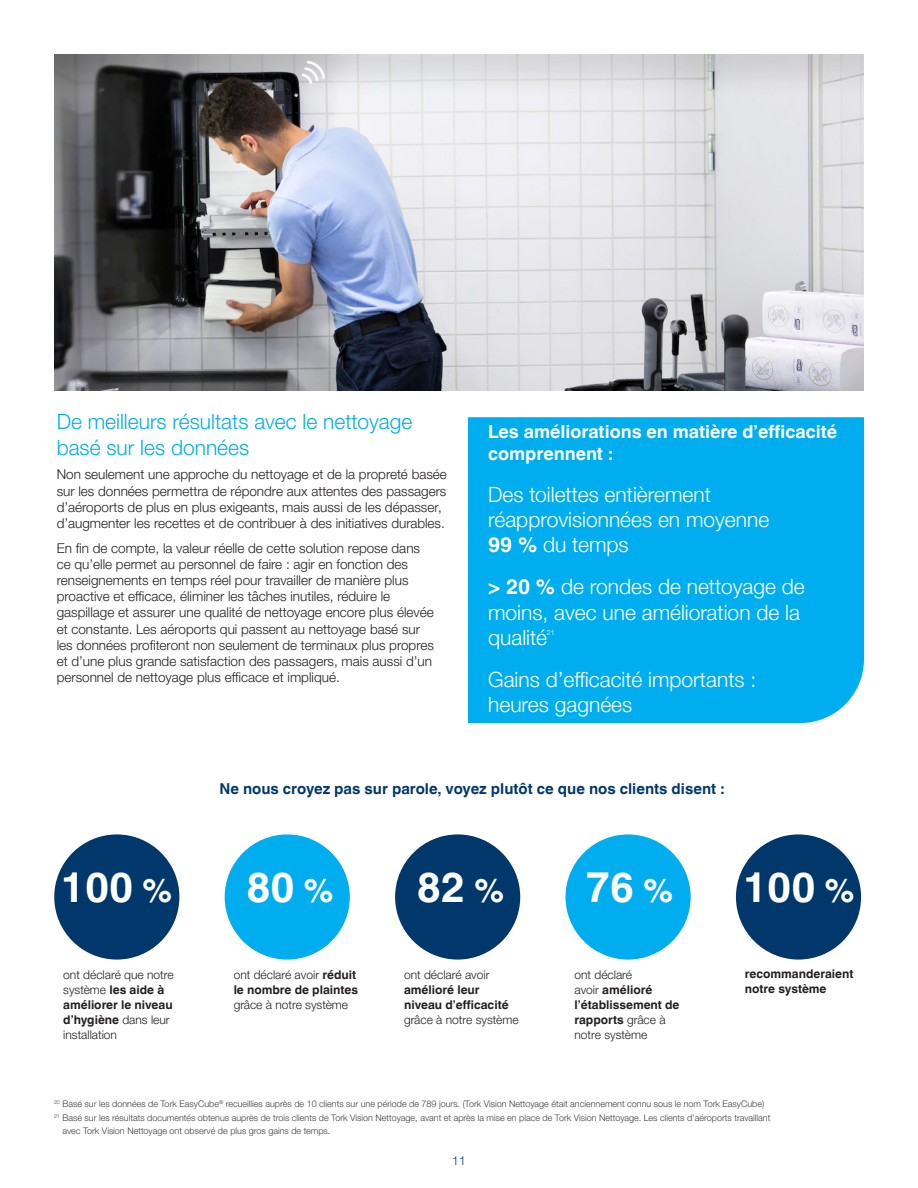
<style>
.page{position:relative;width:918px;height:1188px;background:#fff}
.page>*{position:absolute;margin:0;border:0;box-sizing:border-box;transform-origin:0 0}
.t1{font:700 42px "Helvetica World";color:#fff}
.t2{font:21px/25.2px "Helvetica Neue World 45 Lt";color:#fff}
.Heading_3{font:21px/25.2px "Helvetica Neue World 45 Lt";color:#00aeef}
.t3{font:700 18px/21.6px "Helvetica World";color:#fff}
.t4{font:700 15px "Helvetica World";color:#00386c}
.t5{font:13.5px/16.2px "Helvetica Neue World 45 Lt";color:#231f20}
.t6{font:12px/15px "Helvetica Neue World 45 Lt";color:#231f20}
.t7{font:700 12px/15px "Helvetica World";color:#231f20}
.t8{font:12px "Helvetica Neue World 45 Lt";color:#00386c}
.t9{font:9px/13.5px "Helvetica Neue World 45 Lt";color:#3e3e3f}
.t10{font:7.05px "Helvetica Neue World 45 Lt";color:#fff}
.s1{font-family:"Helvetica World";font-weight:700}
.s2{font-size:33px}
</style>
<div class="page">
<img style="left:54px;top:54px;width:810px;height:337px">
<div style="left:54px;top:834px;width:125px;height:126px;background:#00386c;border-radius:50%"></div>
<div style="left:225px;top:834px;width:125px;height:126px;background:#00aeef;border-radius:50%"></div>
<div style="left:395px;top:834px;width:125px;height:126px;background:#00386c;border-radius:50%"></div>
<div style="left:566px;top:834px;width:125px;height:126px;background:#00aeef;border-radius:50%"></div>
<div style="left:736px;top:834px;width:125px;height:126px;background:#00386c;border-radius:50%"></div>
<div style="left:468px;top:417px;width:396px;height:306px;background:#00aeef"></div>
<p class="Heading_3" style="left:57px;top:410px;width:357px">De meilleurs résultats avec le nettoyage basé sur les données</p>
<p class="t5" style="left:57px;top:467px;width:392px">Non seulement une approche du nettoyage et de la propreté basée sur les données permettra de répondre aux attentes des passagers d’aéroports de plus en plus exigeants, mais aussi de les dépasser, d’augmenter les recettes et de contribuer à des initiatives durables.</p>
<p class="t5" style="left:57px;top:540px;width:379px">En fin de compte, la valeur réelle de cette solution repose dans ce qu’elle permet au personnel de faire : agir en fonction des renseignements en temps réel pour travailler de manière plus proactive et efficace, éliminer les tâches inutiles, réduire le gaspillage et assurer une qualité de nettoyage encore plus élevée et constante. Les aéroports qui passent au nettoyage basé sur les données profiteront non seulement de terminaux plus propres et d’une plus grande satisfaction des passagers, mais aussi d’un personnel de nettoyage plus efficace et impliqué.</p>
<p class="t3" style="left:488px;top:421px;width:351px">Les améliorations en matière d’efficacité comprennent :</p>
<p class="t2" style="left:488px;top:482px;width:283px">Des toilettes entièrement réapprovisionnées en moyenne<br><span class="s1">99 %</span> du temps</p>
<p class="t2" style="left:488px;top:574px;width:318px"><span class="s1">&gt; 20 %</span> de rondes de nettoyage de moins, avec une amélioration de la qualité</p>
<p class="t10" style="left:547px;top:628px;width:9px">21</p>
<p class="t2" style="left:488px;top:667px;width:270px">Gains d’efficacité importants : heures gagnées</p>
<p class="t4" style="left:219px;top:780px;width:507px">Ne nous croyez pas sur parole, voyez plutôt ce que nos clients disent :</p>
<p class="t1" style="left:61px;top:863px;width:113px">100 <span class="s2">%</span></p>
<p class="t1" style="left:246px;top:863px;width:89px">80 <span class="s2">%</span></p>
<p class="t1" style="left:417px;top:863px;width:89px">82 <span class="s2">%</span></p>
<p class="t1" style="left:586px;top:863px;width:89px">76 <span class="s2">%</span></p>
<p class="t1" style="left:743px;top:863px;width:113px">100 <span class="s2">%</span></p>
<p class="t6" style="left:63px;top:967px;width:112px">ont déclaré que notre système <span class="s1">les aide à améliorer le niveau d’hygiène</span> dans leur installation</p>
<p class="t6" style="left:234px;top:967px;width:126px">ont déclaré avoir <span class="s1">réduit le nombre de plaintes </span>grâce à notre système</p>
<p class="t6" style="left:404px;top:967px;width:116px">ont déclaré avoir <span class="s1">amélioré leur niveau d’efficacité </span>grâce à notre système</p>
<p class="t6" style="left:575px;top:967px;width:106px">ont déclaré<br>avoir <span class="s1">amélioré l’établissement de rapports</span> grâce à notre système</p>
<p class="t7" style="left:745px;top:967px;width:110px">recommanderaient notre système</p>
<p class="t9" style="left:54px;top:1097px;width:712px"><sup>20</sup> Basé sur les données de Tork EasyCube<sup>®</sup> recueillies auprès de 10 clients sur une période de 789 jours. (Tork Vision Nettoyage était anciennement connu sous le nom Tork EasyCube)</p>
<p class="t9" style="left:62px;top:1111px;width:710px;text-indent:-8px"><sup>21</sup> Basé sur les résultats documentés obtenus auprès de trois clients de Tork Vision Nettoyage, avant et après la mise en place de Tork Vision Nettoyage. Les clients d’aéroports travaillant avec Tork Vision Nettoyage ont observé de plus gros gains de temps.</p>
<p class="t8" style="left:452px;top:1154px;width:15px">11</p>
</div>
